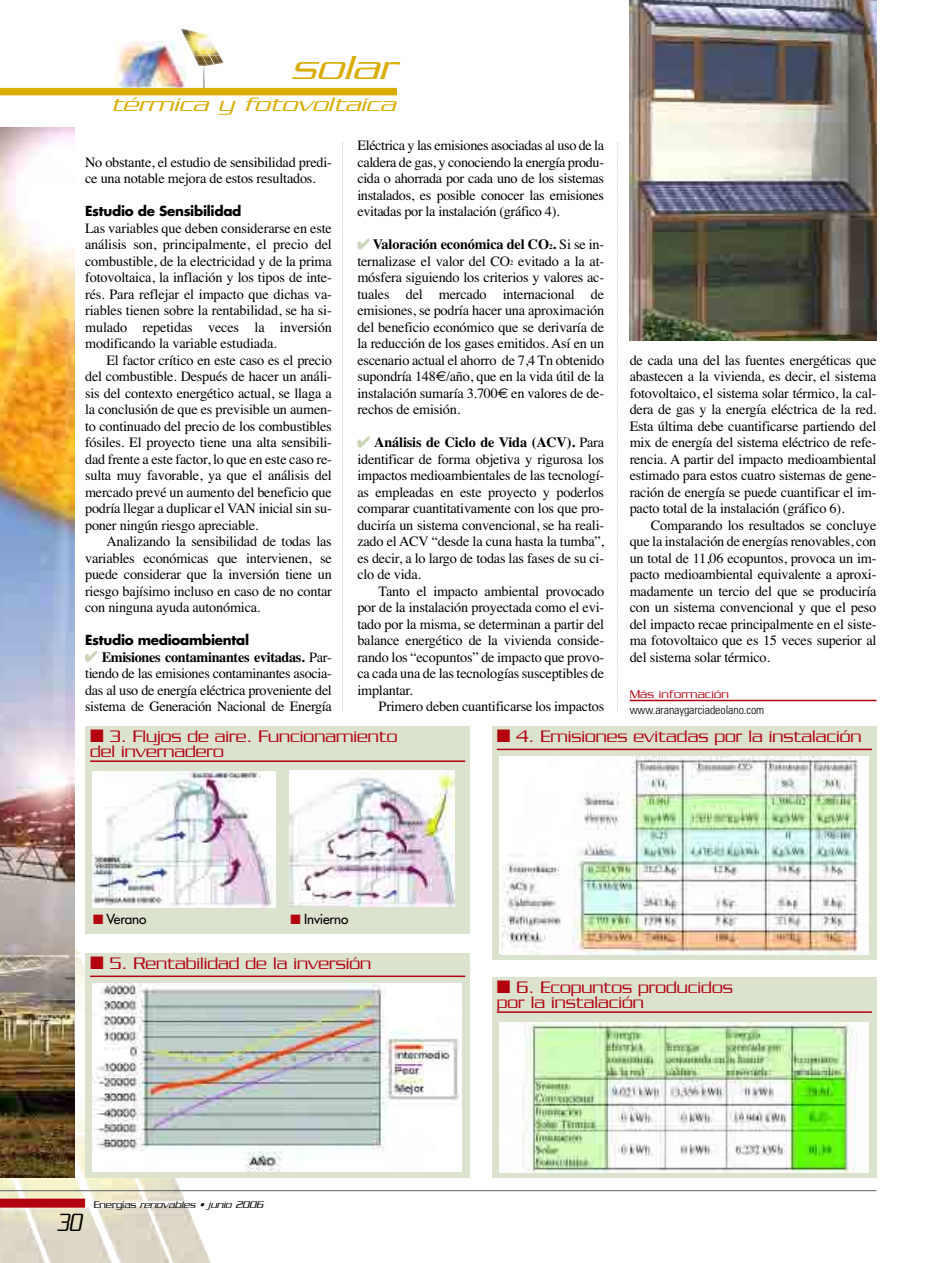
<style>
.page{position:relative;width:936px;height:1263px;background:#fff}
.page>*{position:absolute;margin:0;border:0;box-sizing:border-box;transform-origin:0 0}
.t1{font:italic 300 36px "Serpentine";color:#d9ad03;scale:1.25 1}
.t2{font:italic 300 27px "Serpentine";color:#000;scale:.7 1}
.t3{font:italic 300 21px "Serpentine";color:#d9ad03;scale:1.25 1}
.t4{font:300 18px/15px "Serpentine";color:#b3000f}
.t5{font:14.25px/16.5px "Times";letter-spacing:-.015em;color:#000;text-align:justify}
.t6{font:700 13.5px "Futura";letter-spacing:-.02em;color:#000}
.t7{font:13.5px "Futura";letter-spacing:-.01em;color:#000}
.t8{font:300 condensed 12px "Univers";letter-spacing:-.01em;color:#000}
.t9{font:300 12px "Serpentine";letter-spacing:.015em;color:#b3000f}
.t10{font:italic 300 10.5px "Serpentine";color:#000}
.s1{color:#cad5b7}
.s2{font-weight:700}
.s3{font-weight:700;font-size:7.2px}
.s4{font-size:7.2px}
.s5{font-family:"Euro Sans"}
.s6{color:#b3000f}
.s7{font-style:normal}
</style>
<div class="page">
<img style="left:0;top:873px;width:226px;height:390px">
<hr style="left:629px;top:700px;width:247px;height:1px;background:#b3000f">
<div style="left:0;top:1199px;width:85px;height:9px;background:#b3000f"></div>
<svg style="left:342px;top:142px;width:1px;height:570px"></svg>
<svg style="left:617px;top:143px;width:1px;height:569px"></svg>
<hr style="left:0;top:1190px;width:876px;height:1px;background:#5c6264">
<div style="left:0;top:88px;width:397px;height:7px;background:#d9ad03"></div>
<img style="left:181px;top:29px;width:35px;height:21px">
<img style="left:116px;top:42px;width:70px;height:46px">
<img style="left:0;top:128px;width:75px;height:1050px">
<div style="left:86px;top:726px;width:384px;height:207px;background:#dbe3cf"></div>
<hr style="left:90px;top:760px;width:375px;height:2px;background:#b3000f">
<img style="left:92px;top:771px;width:184px;height:137px">
<img style="left:289px;top:771px;width:165px;height:135px">
<div style="left:492px;top:977px;width:384px;height:201px;background:#dbe3cf"></div>
<hr style="left:497px;top:1011px;width:374px;height:2px;background:#b3000f">
<img style="left:499px;top:1023px;width:369px;height:150px">
<div style="left:492px;top:726px;width:384px;height:234px;background:#dbe3cf"></div>
<hr style="left:497px;top:749px;width:374px;height:1px;background:#b3000f">
<img style="left:501px;top:757px;width:367px;height:197px">
<div style="left:86px;top:953px;width:384px;height:225px;background:#dbe3cf"></div>
<hr style="left:90px;top:975px;width:375px;height:2px;background:#b3000f">
<img style="left:92px;top:984px;width:369px;height:187px">
<img style="left:629px;top:0;width:247px;height:341px">
<h1 class="t1" style="left:291px;top:56px;width:85px">solar</h1>
<h3 class="t3" style="left:111px;top:97px;width:229px">térmica y fotovoltaica</h3>
<p class="t5" style="left:85px;top:153px;width:248px">No obstante, el estudio de sensibilidad predi&shy;ce una notable mejora de estos resultados.</p>
<p class="t6" style="left:85px;top:205px;width:158px">Estudio de Sensibilidad</p>
<p class="t5" style="left:85px;top:219px;width:248px">Las variables que deben considerarse en este análisis son, principalmente, el precio del combustible, de la electricidad y de la prima fotovoltaica, la inflación y los tipos de inte&shy;rés. Para reflejar el impacto que dichas va&shy;riables tienen sobre la rentabilidad, se ha si&shy;mulado repetidas veces la inversión modificando la variable estudiada.</p>
<p class="t5" style="left:85px;top:351px;width:248px;text-indent:21px">El factor crítico en este caso es el precio del combustible. Después de hacer un análi&shy;sis del contexto energético actual, se llaga a la conclusión de que es previsible un aumen&shy;to continuado del precio de los combustibles fósiles. El proyecto tiene una alta sensibili&shy;dad frente a este factor, lo que en este caso re&shy;sulta muy favorable, ya que el análisis del mercado prevé un aumento del beneficio que podría llegar a duplicar el VAN inicial sin su&shy;poner ningún riesgo apreciable.</p>
<p class="t5" style="left:85px;top:533px;width:248px;text-indent:21px">Analizando la sensibilidad de todas las variables económicas que intervienen, se puede considerar que la inversión tiene un riesgo bajísimo incluso en caso de no contar con ninguna ayuda autonómica.</p>
<p class="t6" style="left:85px;top:634px;width:165px">Estudio medioambiental</p>
<p class="t5" style="left:85px;top:648px;width:248px"><span class="s1">✔</span> <span class="s2">Emisiones contaminantes evitadas.</span> Par&shy;tiendo de las emisiones contaminantes asocia&shy;das al uso de energía eléctrica proveniente del sistema de Generación Nacional de Energía</p>
<p class="t5" style="left:357px;top:137px;width:248px">Eléctrica y las emisiones asociadas al uso de la caldera de gas, y conociendo la energía produ&shy;cida o ahorrada por cada uno de los sistemas instalados, es posible conocer las emisiones evitadas por la instalación (gráfico 4).</p>
<p class="t5" style="left:357px;top:236px;width:248px"><span class="s1">✔</span> <span class="s2">Valoración económica del CO</span><span class="s3">2</span><span class="s2">.</span> Si se in&shy;ternalizase el valor del CO<span class="s4">2</span> evitado a la at&shy;mósfera siguiendo los criterios y valores ac&shy;tuales del mercado internacional de emisiones, se podría hacer una aproximación del beneficio económico que se derivaría de la reducción de los gases emitidos. Así en un escenario actual el ahorro de 7,4 Tn obtenido supondría 148<span class="s5">€</span>/año, que en la vida útil de la instalación sumaría 3.700<span class="s5">€</span> en valores de de&shy;rechos de emisión.</p>
<p class="t5" style="left:357px;top:434px;width:248px"><span class="s1">✔</span> <span class="s2">Análisis de Ciclo de Vida (ACV).</span> Para identificar de forma objetiva y rigurosa los impactos medioambientales de las tecnologí&shy;as empleadas en este proyecto y poderlos comparar cuantitativamente con los que pro&shy;duciría un sistema convencional, se ha reali&shy;zado el ACV “desde la cuna hasta la tumba”, es decir, a lo largo de todas las fases de su ci&shy;clo de vida.</p>
<p class="t5" style="left:357px;top:582px;width:248px;text-indent:21px">Tanto el impacto ambiental provocado por de la instalación proyectada como el evi&shy;tado por la misma, se determinan a partir del balance energético de la vivienda conside&shy;rando los “ecopuntos” de impacto que provo&shy;ca cada una de las tecnologías susceptibles de implantar.</p>
<p class="t5" style="left:378px;top:698px;width:227px">Primero deben cuantificarse los impactos</p>
<p class="t5" style="left:629px;top:351px;width:248px">de cada una del las fuentes energéticas que abastecen a la vivienda, es decir, el sistema fotovoltaico, el sistema solar térmico, la cal&shy;dera de gas y la energía eléctrica de la red.<br>Esta última debe cuantificarse partiendo del mix de energía del sistema eléctrico de refe&shy;rencia. A partir del impacto medioambiental estimado para estos cuatro sistemas de gene&shy;ración de energía se puede cuantificar el im&shy;pacto total de la instalación (gráfico 6).</p>
<p class="t5" style="left:629px;top:516px;width:248px;text-indent:21px">Comparando los resultados se concluye que la instalación de energías renovables, con un total de 11,06 ecopuntos, provoca un im&shy;pacto medioambiental equivalente a aproxi&shy;madamente un tercio del que se produciría con un sistema convencional y que el peso del impacto recae principalmente en el siste&shy;ma fotovoltaico que es 15 veces superior al del sistema solar térmico.</p>
<p class="t9" style="left:629px;top:690px;width:101px">Más información</p>
<p class="t8" style="left:629px;top:705px;width:136px">www.aranaygarciadeolano.com</p>
<p class="t4" style="left:90px;top:730px;width:309px">■ 3. Flujos de aire. Funcionamiento del invernadero</p>
<p class="t7" style="left:93px;top:912px;width:55px"><span class="s6">■</span> Verano</p>
<p class="t7" style="left:290px;top:912px;width:59px"><span class="s6">■</span> Invierno</p>
<p class="t4" style="left:90px;top:957px;width:282px">■ 5. Rentabilidad de la inversión</p>
<h2 class="t2" style="left:57px;top:1213px;width:36px">30</h2>
<p class="t10" style="left:94px;top:1201px;width:171px"><span class="s7">Energías</span> renovables • junio 2006</p>
<p class="t4" style="left:497px;top:731px;width:366px">■ 4. Emisiones evitadas por la instalación</p>
<p class="t4" style="left:497px;top:981px;width:237px">■ 6. Ecopuntos producidos por la instalación</p>
</div>
